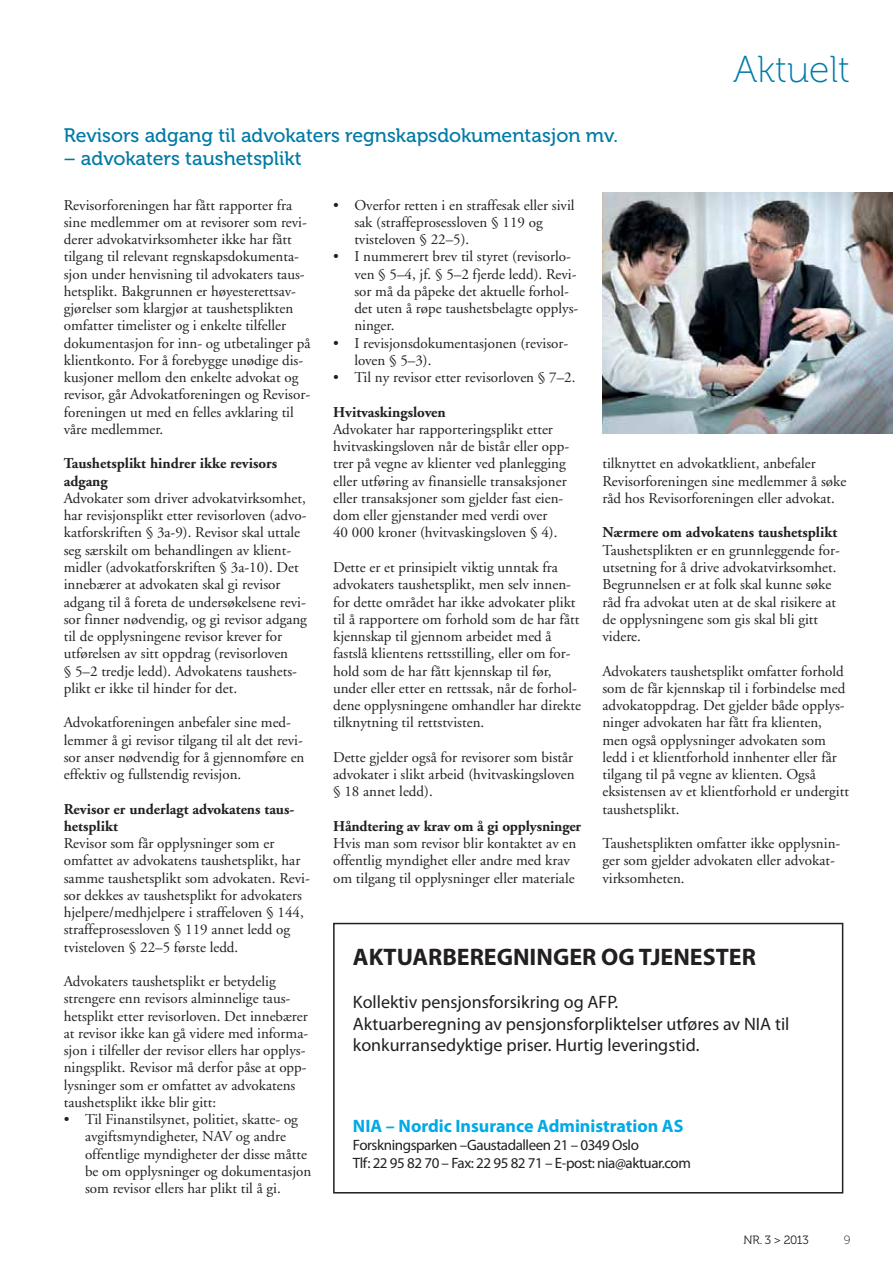
<style>
.page{position:relative;width:893px;height:1263px;background:#fff}
.page>*{position:absolute;margin:0;border:0;box-sizing:border-box;transform-origin:0 0}
.t1{font:37.5px "Museo 100";color:#007aa7}
.t2{font:700 24px "Myriad Pro";color:#231f20}
.t3{font:19.5px/22.5px "Museo 500";color:#007aa7}
.t4{font:18px/21.6px "Myriad Pro";color:#231f20}
.t5{font:700 18px "Myriad Pro";color:#00a9e7}
.t6{font:15px/17.2px "Adobe Garamond";color:#231f20}
.t7{font:700 15px/17.2px "Adobe Garamond";color:#231f20}
.t8{font:15px/18px "Myriad Pro";letter-spacing:-.03em;color:#231f20}
.t9{font:12px "Museo 300";letter-spacing:-.025em;color:#231f20}
.t10{font:12px "Museo 100";color:#231f20}
</style>
<div class="page">
<div style="left:333px;top:923px;width:510px;height:270px;border:2px solid #231f20"></div>
<img style="left:602px;top:192px;width:291px;height:242px">
<h1 class="t1" style="left:733px;top:55px;width:118px">Aktuelt</h1>
<h3 class="t3" style="left:64px;top:126px;width:556px">Revisors adgang til advokaters regnskapsdokumentasjon mv. − advokaters taushetsplikt</h3>
<p class="t6" style="left:64px;top:198px;width:248px">Revisorforeningen har fått rapporter fra sine medlemmer om at revisorer som revi&shy;derer advokatvirksomheter ikke har fått tilgang til relevant regnskapsdokumenta&shy;sjon under henvisning til advokaters taus&shy;hetsplikt. Bakgrunnen er høyesterettsav&shy;gjørelser som klargjør at taushetsplikten omfatter timelister og i enkelte tilfeller dokumentasjon for inn- og utbetalinger på klientkonto. For å forebygge unødige dis&shy;kusjoner mellom den enkelte advokat og revisor, går Advokatforeningen og Revisor&shy;foreningen ut med en felles avklaring til våre medlemmer.</p>
<p class="t7" style="left:64px;top:456px;width:215px">Taushetsplikt hindrer ikke revisors adgang</p>
<p class="t6" style="left:64px;top:491px;width:245px">Advokater som driver advokatvirksomhet, har revisjonsplikt etter revisorloven (advo&shy;katforskriften § 3a-9). Revisor skal uttale seg særskilt om behandlingen av klient&shy;midler (advokatforskriften § 3a-10). Det innebærer at advokaten skal gi revisor adgang til å foreta de undersøkelsene revi&shy;sor finner nødvendig, og gi revisor adgang til de opplysningene revisor krever for utførelsen av sitt oppdrag (revisorloven<br>§ 5–2 tredje ledd). Advokatens taushets&shy;plikt er ikke til hinder for det.</p>
<p class="t6" style="left:64px;top:715px;width:242px">Advokatforeningen anbefaler sine med&shy;lemmer å gi revisor tilgang til alt det revi&shy;sor anser nødvendig for å gjennomføre en effektiv og fullstendig revisjon.</p>
<p class="t7" style="left:64px;top:801px;width:232px">Revisor er underlagt advokatens taus&shy;hetsplikt</p>
<p class="t6" style="left:64px;top:836px;width:248px">Revisor som får opplysninger som er omfattet av advokatens taushetsplikt, har samme taushetsplikt som advokaten. Revi&shy;sor dekkes av taushetsplikt for advokaters hjelpere/medhjelpere i straffeloven § 144, straffeprosessloven § 119 annet ledd og tvisteloven § 22–5 første ledd.</p>
<p class="t6" style="left:64px;top:974px;width:246px">Advokaters taushetsplikt er betydelig strengere enn revisors alminnelige taus&shy;hetsplikt etter revisorloven. Det innebærer at revisor ikke kan gå videre med informa&shy;sjon i tilfeller der revisor ellers har opplys&shy;ningsplikt. Revisor må derfor påse at opp&shy;lysninger som er omfattet av advokatens taushetsplikt ikke blir gitt:</p>
<p class="t6" style="left:85px;top:1112px;width:228px">Til Finanstilsynet, politiet, skatte- og avgiftsmyndigheter, NAV og andre offentlige myndigheter der disse måtte be om opplysninger og dokumentasjon som revisor ellers har plikt til å gi.</p>
<p class="t6" style="left:354px;top:198px;width:226px">Overfor retten i en straffesak eller sivil sak (straffeprosessloven § 119 og<br>tviste loven § 22–5).<br>I nummerert brev til styret (revisorlo&shy;ven § 5–4, jf. § 5–2 fjerde ledd). Revi&shy;sor må da påpeke det aktuelle forhol&shy;det uten å røpe taushetsbelagte opplys&shy;ninger.<br>I revisjonsdokumentasjonen (revisor&shy;loven § 5–3).<br>Til ny revisor etter revisorloven § 7–2.</p>
<p class="t7" style="left:333px;top:405px;width:114px">Hvitvaskingsloven</p>
<p class="t6" style="left:333px;top:422px;width:238px">Advokater har rapporteringsplikt etter hvitvaskingsloven når de bistår eller opp&shy;trer på vegne av klienter ved planlegging eller utføring av finansielle transaksjoner eller transaksjoner som gjelder fast eien&shy;dom eller gjenstander med verdi over<br>40 000 kroner (hvitvaskingsloven § 4).</p>
<p class="t6" style="left:333px;top:560px;width:249px">Dette er et prinsipielt viktig unntak fra advokaters taushetsplikt, men selv innen&shy;for dette området har ikke advokater plikt til å rapportere om forhold som de har fått kjennskap til gjennom arbeidet med å fastslå klientens rettsstilling, eller om for&shy;hold som de har fått kjennskap til før, under eller etter en rettssak, når de forhol&shy;dene opplysningene omhandler har direkte tilknytning til rettstvisten.</p>
<p class="t6" style="left:333px;top:750px;width:243px;text-align:justify">Dette gjelder også for revisorer som bistår advokater i slikt arbeid (hvitvaskingsloven § 18 annet ledd).</p>
<p class="t7" style="left:333px;top:819px;width:250px">Håndtering av krav om å gi opplysninger</p>
<p class="t6" style="left:333px;top:836px;width:245px">Hvis man som revisor blir kontaktet av en offentlig myndighet eller andre med krav om tilgang til opplysninger eller materiale</p>
<p class="t6" style="left:602px;top:456px;width:245px">tilknyttet en advokatklient, anbefaler<br>Revisor foreningen sine medlemmer å søke råd hos Revisorforeningen eller advokat.</p>
<p class="t7" style="left:602px;top:525px;width:236px">Nærmere om advokatens taushetsplikt</p>
<p class="t6" style="left:602px;top:543px;width:239px">Taushetsplikten er en grunnleggende for&shy;utsetning for å drive advokatvirksomhet.<br>Begrunnelsen er at folk skal kunne søke råd fra advokat uten at de skal risikere at de opplysningene som gis skal bli gitt videre.</p>
<p class="t6" style="left:602px;top:663px;width:248px">Advokaters taushetsplikt omfatter forhold som de får kjennskap til i forbindelse med advokatoppdrag. Det gjelder både opplys&shy;ninger advokaten har fått fra klienten, men også opplysninger advokaten som ledd i et klientforhold innhenter eller får tilgang til på vegne av klienten. Også eksistensen av et klientforhold er undergitt taushetsplikt.</p>
<p class="t6" style="left:602px;top:836px;width:239px">Taushetsplikten omfatter ikke opplysnin&shy;ger som gjelder advokaten eller advokat&shy;virksomheten.</p>
<h2 class="t2" style="left:353px;top:943px;width:404px">AKTUARBEREGNINGER OG TJENESTER</h2>
<p class="t4" style="left:353px;top:993px;width:438px">Kollektiv pensjonsforsikring og AFP.<br>Aktuarberegning av pensjonsforpliktelser utføres av NIA til konkurransedyktige priser. Hurtig leveringstid.</p>
<p class="t5" style="left:353px;top:1116px;width:332px">NIA – Nordic Insurance Administration AS</p>
<p class="t8" style="left:353px;top:1138px;width:339px">Forskningsparken –Gaustadalleen 21 – 0349 Oslo<br>Tlf: 22 95 82 70 – Fax: 22 95 82 71 – E-post: nia@aktuar.com</p>
<p class="t9" style="left:743px;top:1235px;width:67px">NR. 3 &gt; 2013</p>
<p class="t10" style="left:844px;top:1235px;width:8px">9</p>
</div>
